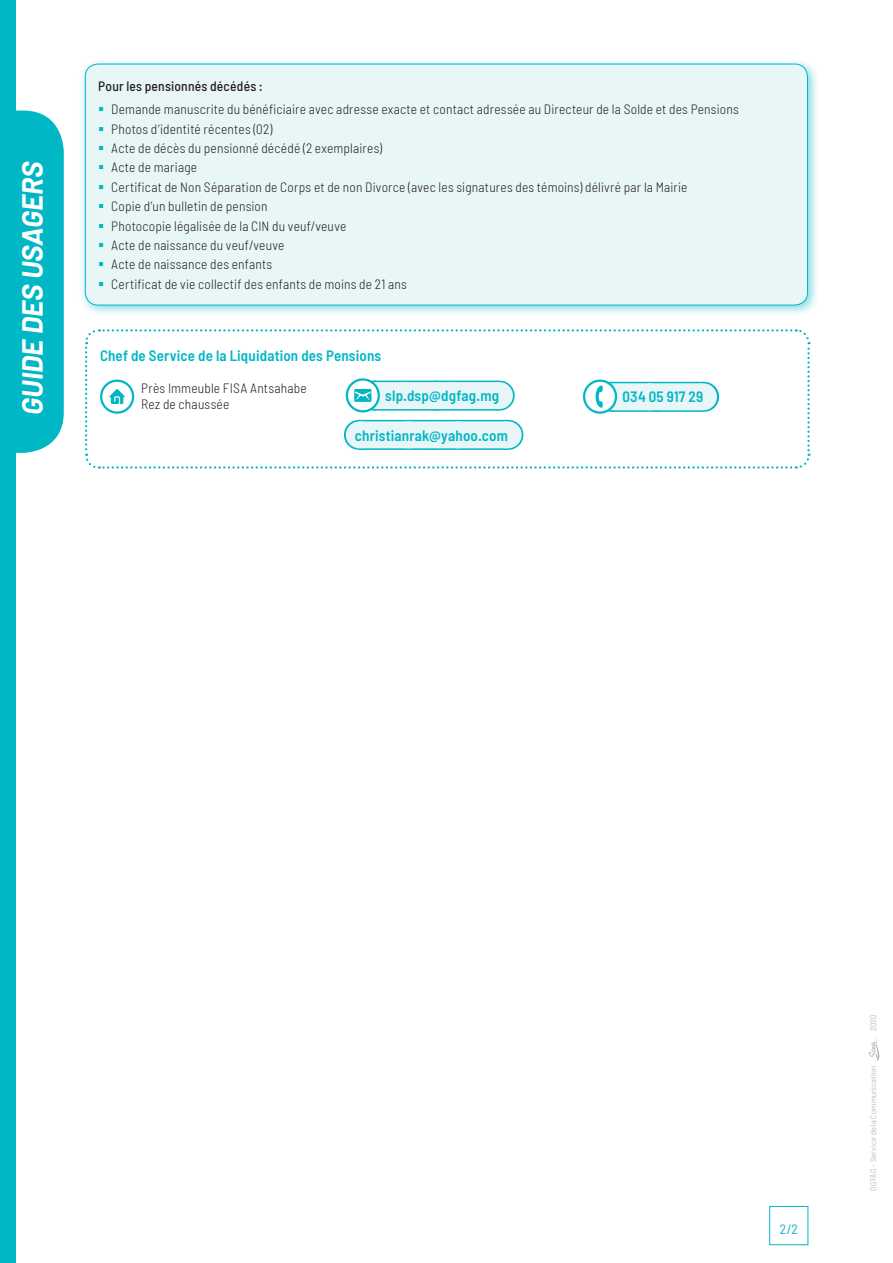
<style>
.page{position:relative;width:893px;height:1263px;background:#fff}
.page>*{position:absolute;margin:0;border:0;box-sizing:border-box;transform-origin:0 0}
.t1{font:italic 700 28.5px "Barlow";color:#fff}
.t2{font:600 semi-condensed 15px "Barlow";letter-spacing:.01em;color:#00b7c5}
.t3{font:300 semi-condensed 13.5px/19.4px "Barlow";letter-spacing:.015em;color:#231f20}
.Courant{font:semi-condensed 13.5px "Barlow";color:#00b7c5}
.t4{font:300 semi-condensed 8.25px "Barlow";letter-spacing:.03em;color:#a8a9ad}
.s1{font-weight:500}
</style>
<div class="page">
<svg style="left:869px;top:1038px;width:10px;height:23px"></svg>
<div style="left:0;top:0;width:16px;height:1263px;background:#00b7c5"></div>
<div style="left:16px;top:111px;width:48px;height:342px;background:#00b7c5"></div>
<div style="left:79px;top:58px;width:741px;height:260px;background:#00b7c5;opacity:.5"></div>
<div style="left:85px;top:64px;width:722px;height:241px;background:#e9f6f8;border-radius:13px"></div>
<div style="left:85px;top:64px;width:723px;height:241px;border:1px solid #00b7c5;border-radius:13px"></div>
<svg style="left:85px;top:329px;width:726px;height:140px"></svg>
<div style="left:769px;top:1206px;width:39px;height:39px;border:1px solid #00b7c5"></div>
<h1 class="t1" style="left:15px;top:415px;width:255px;rotate:-90deg">GUIDE DES USAGERS</h1>
<p class="t3" style="left:111px;top:73px;width:629px;line-height:23.7px;text-indent:-13px"><span class="s1">Pour les pensionnés décédés :<br></span>Demande manuscrite du bénéficiaire avec adresse exacte et contact adressée au Directeur de la Solde et des Pensions</p>
<p class="t3" style="left:111px;top:119px;width:578px">Photos d’identité récentes (02)<br>Acte de décès du pensionné décédé (2 exemplaires)<br>Acte de mariage<br>Certificat de Non Séparation de Corps et de non Divorce (avec les signatures des témoins) délivré par la Mairie Copie d’un bulletin de pension<br>Photocopie légalisée de la CIN du veuf/veuve<br>Acte de naissance du veuf/veuve<br>Acte de naissance des enfants<br>Certificat de vie collectif des enfants de moins de 21 ans</p>
<p class="t2" style="left:100px;top:346px;width:283px">Chef de Service de la Liquidation des Pensions</p>
<p class="t3" style="left:141px;top:380px;width:167px;line-height:16.2px">Près Immeuble FISA Antsahabe<br>Rez de chaussée</p>
<p class="t2" style="left:385px;top:386px;width:115px">slp.dsp@dgfag.mg</p>
<p class="t2" style="left:355px;top:426px;width:155px">christianrak@yahoo.com</p>
<p class="t2" style="left:622px;top:388px;width:82px">034 05 917 29</p>
<p class="Courant" style="left:780px;top:1220px;width:19px">2/2</p>
<p class="t4" style="left:868px;top:1031px;width:18px;rotate:-90deg">2020</p>
<p class="t4" style="left:868px;top:1191px;width:126px;rotate:-90deg">DGFAG - Service de la Communication</p>
</div>
